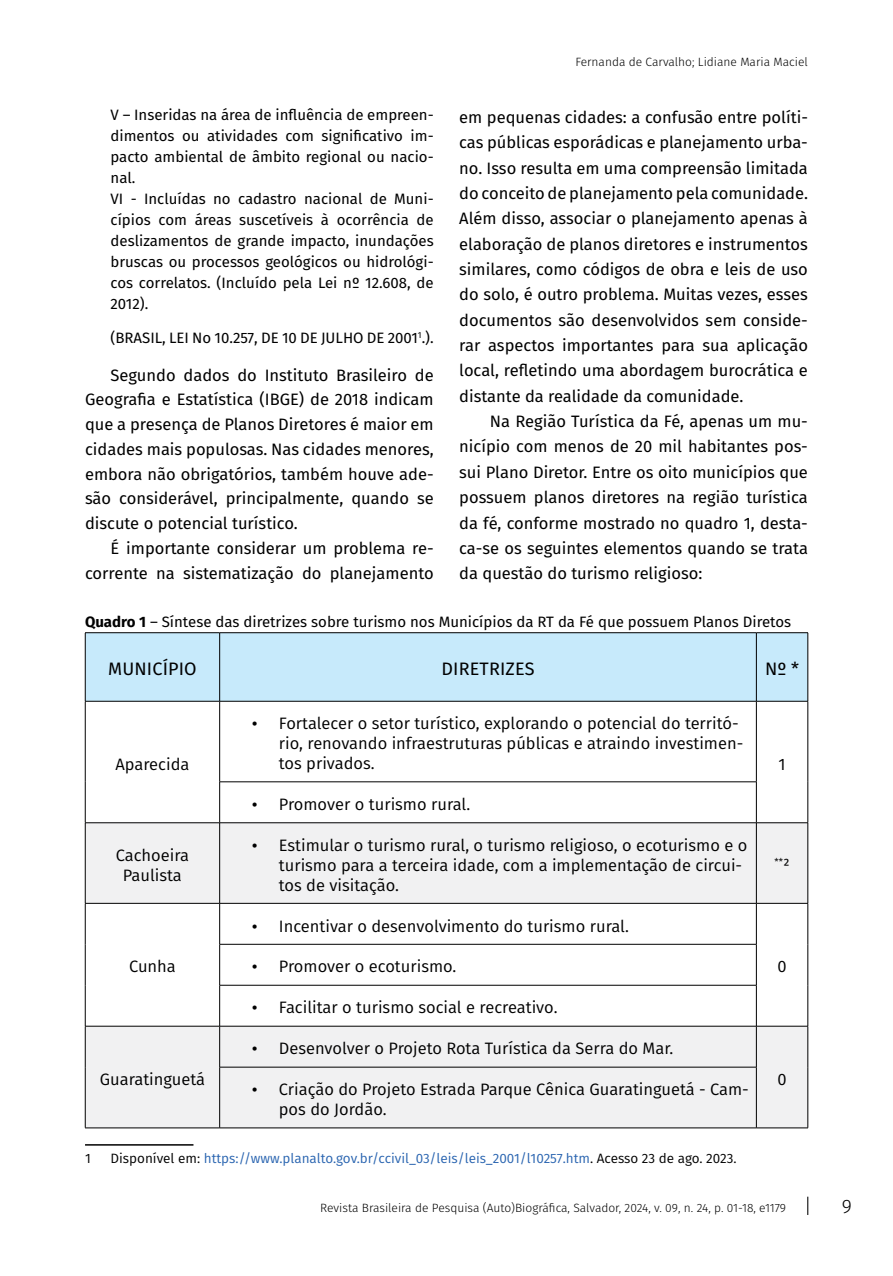
<style>
.page{position:relative;width:893px;height:1276px;background:#fff}
.page>*{position:absolute;margin:0;border:0;box-sizing:border-box;transform-origin:0 0}
.t1{font:300 19.5px "Fira Sans";color:#000}
.t2{font:18px "Fira Sans";letter-spacing:.01em;color:#000}
.t3{font:16.5px/25.3px "Fira Sans";color:#000;text-align:justify}
.t4{font:16.5px/19.8px "Fira Sans";color:#000}
.t5{font:15px/21px "Fira Sans";color:#000}
.t6{font:13.5px "Fira Sans";color:#2964b0}
.t7{font:13.5px "Fira Sans";color:#000}
.t8{font:300 12px "Fira Sans";color:#000}
.t9{font:9.6px "Fira Sans";color:#000}
.s1{font-weight:700}
.s2{font-family:"Times New Roman"}
.s3{font-size:16.5px}
.s4{color:#000}
</style>
<div class="page">
<svg style="left:807px;top:1196px;width:1px;height:19px"></svg>
<div style="left:86px;top:633px;width:722px;height:68px;background:#c7eafb"></div>
<svg style="left:86px;top:823px;width:722px;height:304px;fill:#f1f1f2"></svg>
<hr style="left:219px;top:633px;width:1px;height:68px;background:#000">
<hr style="left:756px;top:633px;width:1px;height:68px;background:#000">
<hr style="left:85px;top:701px;width:135px;height:1px;background:#000">
<hr style="left:220px;top:701px;width:536px;height:1px;background:#000">
<hr style="left:219px;top:701px;width:1px;height:80px;background:#000">
<hr style="left:756px;top:701px;width:52px;height:1px;background:#000">
<hr style="left:756px;top:701px;width:1px;height:80px;background:#000">
<hr style="left:219px;top:781px;width:538px;height:1px;background:#000">
<hr style="left:219px;top:782px;width:1px;height:40px;background:#000">
<hr style="left:756px;top:782px;width:1px;height:40px;background:#000">
<hr style="left:85px;top:822px;width:135px;height:1px;background:#000">
<hr style="left:220px;top:822px;width:536px;height:1px;background:#000">
<hr style="left:219px;top:823px;width:1px;height:80px;background:#000">
<hr style="left:756px;top:822px;width:52px;height:1px;background:#000">
<hr style="left:756px;top:823px;width:1px;height:80px;background:#000">
<hr style="left:85px;top:903px;width:135px;height:1px;background:#000">
<hr style="left:220px;top:903px;width:536px;height:1px;background:#000">
<hr style="left:219px;top:903px;width:1px;height:41px;background:#000">
<hr style="left:756px;top:903px;width:52px;height:1px;background:#000">
<hr style="left:756px;top:903px;width:1px;height:41px;background:#000">
<hr style="left:219px;top:944px;width:538px;height:1px;background:#000">
<hr style="left:219px;top:944px;width:1px;height:41px;background:#000">
<hr style="left:756px;top:944px;width:1px;height:41px;background:#000">
<hr style="left:219px;top:985px;width:538px;height:1px;background:#000">
<hr style="left:219px;top:985px;width:1px;height:41px;background:#000">
<hr style="left:756px;top:985px;width:1px;height:41px;background:#000">
<hr style="left:85px;top:1026px;width:135px;height:1px;background:#000">
<hr style="left:220px;top:1026px;width:536px;height:1px;background:#000">
<hr style="left:219px;top:1026px;width:1px;height:41px;background:#000">
<hr style="left:756px;top:1026px;width:52px;height:1px;background:#000">
<hr style="left:756px;top:1026px;width:1px;height:41px;background:#000">
<hr style="left:219px;top:1067px;width:538px;height:1px;background:#000">
<hr style="left:219px;top:1067px;width:1px;height:60px;background:#000">
<hr style="left:756px;top:1067px;width:1px;height:60px;background:#000">
<hr style="left:85px;top:632px;width:135px;height:1px;background:#000">
<hr style="left:85px;top:633px;width:1px;height:68px;background:#000">
<hr style="left:220px;top:632px;width:536px;height:1px;background:#000">
<hr style="left:756px;top:632px;width:52px;height:1px;background:#000">
<hr style="left:808px;top:633px;width:1px;height:68px;background:#000">
<hr style="left:85px;top:701px;width:1px;height:81px;background:#000">
<hr style="left:85px;top:782px;width:1px;height:40px;background:#000">
<hr style="left:808px;top:701px;width:1px;height:81px;background:#000">
<hr style="left:808px;top:782px;width:1px;height:40px;background:#000">
<hr style="left:85px;top:823px;width:1px;height:80px;background:#000">
<hr style="left:808px;top:823px;width:1px;height:80px;background:#000">
<hr style="left:85px;top:903px;width:1px;height:41px;background:#000">
<hr style="left:85px;top:944px;width:1px;height:41px;background:#000">
<hr style="left:85px;top:985px;width:1px;height:41px;background:#000">
<hr style="left:808px;top:903px;width:1px;height:41px;background:#000">
<hr style="left:808px;top:944px;width:1px;height:41px;background:#000">
<hr style="left:808px;top:985px;width:1px;height:41px;background:#000">
<hr style="left:85px;top:1026px;width:1px;height:41px;background:#000">
<hr style="left:85px;top:1067px;width:1px;height:60px;background:#000">
<hr style="left:85px;top:1127px;width:135px;height:1px;background:#000">
<hr style="left:808px;top:1026px;width:1px;height:41px;background:#000">
<hr style="left:808px;top:1067px;width:1px;height:60px;background:#000">
<hr style="left:756px;top:1127px;width:52px;height:1px;background:#000">
<hr style="left:220px;top:1127px;width:536px;height:1px;background:#000">
<hr style="left:85px;top:1144px;width:108px;height:1px;background:#000">
<p class="t5" style="left:111px;top:104px;width:325px">V – Inseridas na área de influência de empreen&shy;dimentos ou atividades com significativo im&shy;pacto ambiental de âmbito regional ou nacio&shy;nal.<br>VI - Incluídas no cadastro nacional de Muni&shy;cípios com áreas suscetíveis à ocorrência de deslizamentos de grande impacto, inundações bruscas ou processos geológicos ou hidrológi&shy;cos correlatos. (Incluído pela Lei nº 12.608, de 2012).</p>
<p class="t5" style="left:111px;top:327px;width:325px">(BRASIL, LEI No 10.257, DE 10 DE JU LHO DE 2001<sup>1</sup>.).</p>
<p class="t3" style="left:85px;top:362px;width:350px;line-height:24.8px;text-indent:26px">Segundo dados do Instituto Brasileiro de Geografia e Estatística (IBGE) de 2018 indicam que a presença de Planos Diretores é maior em cidades mais populosas. Nas cidades menores, embora não obrigatórios, também houve ade&shy;são considerável, principalmente, quando se discute o potencial turístico.</p>
<p class="t3" style="left:85px;top:535px;width:350px;line-height:24.8px;text-align:right">É importante considerar um problema re&shy;corrente na sistematização do planejamento</p>
<p class="t8" style="left:575px;top:53px;width:234px">Fernanda de Carvalho; Lidiane Maria Maciel</p>
<p class="t3" style="left:459px;top:104px;width:350px">em pequenas cidades: a confusão entre políti&shy;cas públicas esporádicas e planejamento urba&shy;no. Isso resulta em uma compreensão limitada do conceito de planejamento pela comunidade.<br>Além disso, associar o planejamento apenas à elaboração de planos diretores e instrumentos similares, como códigos de obra e leis de uso do solo, é outro problema. Muitas vezes, esses documentos são desenvolvidos sem conside&shy;rar aspectos importantes para sua aplicação local, refletindo uma abordagem burocrática e distante da realidade da comunidade.</p>
<p class="t3" style="left:459px;top:408px;width:350px;text-indent:31px">Na Região Turística da Fé, apenas um mu&shy;nicípio com menos de 20 mil habitantes pos&shy;sui Plano Diretor. Entre os oito municípios que possuem planos diretores na região turística da fé, conforme mostrado no quadro 1, desta&shy;ca-se os seguintes elementos quando se trata da questão do turismo religioso:</p>
<p class="t5" style="left:85px;top:610px;width:708px"><span class="s1">Quadro 1</span> – Síntese das diretrizes sobre turismo nos Municípios da RT da Fé que possuem Planos Diretos</p>
<p class="t2" style="left:108px;top:655px;width:35px">Municípi</p>
<p class="t2" style="left:184px;top:655px;width:14px">o</p>
<p class="t2" style="left:441px;top:655px;width:95px">Di retrizes</p>
<p class="t2" style="left:765px;top:655px;width:35px">Nº *</p>
<p class="t4" style="left:115px;top:753px;width:75px">Aparecida</p>
<p class="t4" style="left:279px;top:713px;width:466px;text-indent:-27px"><span class="s2">•</span> Fortalecer o setor turístico, explorando o potencial do territó&shy;rio, renovando infraestruturas públicas e atraindo investimen&shy;tos privados.</p>
<p class="t4" style="left:252px;top:794px;width:220px"><span class="s2">•</span> Promover o turismo rural.</p>
<p class="t4" style="left:116px;top:845px;width:75px;text-align:center">Cachoeira<br>Paulista</p>
<p class="t4" style="left:279px;top:835px;width:470px;text-indent:-27px"><span class="s2">•</span> Estimular o turismo rural, o turismo religioso, o ecoturismo e o turismo para a terceira idade, com a implementação de circui&shy;tos de visitação.</p>
<p class="t4" style="left:778px;top:753px;width:9px">1</p>
<p class="t9" style="left:774px;top:855px;width:17px">**<span class="s3">²</span></p>
<p class="t4" style="left:129px;top:956px;width:48px">Cunha</p>
<p class="t4" style="left:100px;top:1068px;width:107px">Guaratinguetá</p>
<p class="t4" style="left:252px;top:915px;width:378px"><span class="s2">•</span> Incentivar o desenvolvimento do turismo rural.</p>
<p class="t4" style="left:252px;top:956px;width:206px"><span class="s2">•</span> Promover o ecoturismo.</p>
<p class="t4" style="left:777px;top:956px;width:11px">0</p>
<p class="t4" style="left:252px;top:997px;width:307px"><span class="s2">•</span> Facilitar o turismo social e recreativo.</p>
<p class="t4" style="left:252px;top:1038px;width:423px"><span class="s2">•</span> Desenvolver o Projeto Rota Turística da Serra do Mar.</p>
<p class="t4" style="left:279px;top:1079px;width:472px;text-indent:-27px"><span class="s2">•</span> Criação do Projeto Estrada Parque Cênica Guaratinguetá - Cam&shy;pos do Jordão.</p>
<p class="t4" style="left:777px;top:1068px;width:11px">0</p>
<p class="t7" style="left:85px;top:1148px;width:7px">1</p>
<p class="t6" style="left:111px;top:1148px;width:627px"><span class="s4">Disponível em:</span> https://www.planalto.gov.br/ccivil_03/leis/leis_2001/l10257.htm<span class="s4">. Acesso 23 de ago. 2023.</span></p>
<p class="t8" style="left:320px;top:1199px;width:467px">Revista Brasileira de Pesquisa (Auto)Biográfica, Salvador, 2024, v. 09, n. 24, p. 01-18, e1179</p>
<p class="t1" style="left:842px;top:1192px;width:12px">9</p>
</div>
